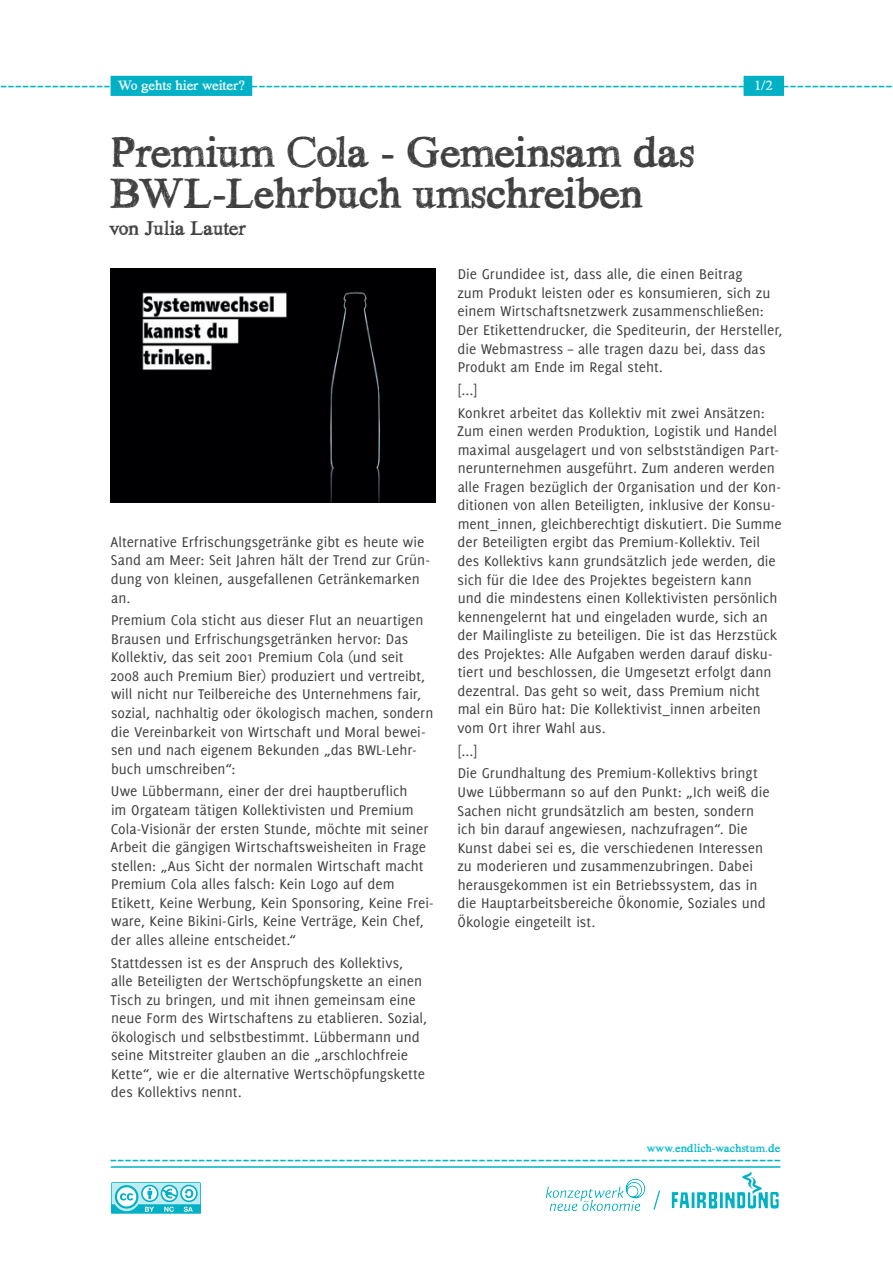
<style>
.page{position:relative;width:893px;height:1263px;background:#fff}
.page>*{position:absolute;margin:0;border:0;box-sizing:border-box;transform-origin:0 0}
.t1{font:45px/40.5px "Hand TIMES";letter-spacing:-.02em;color:#3e3e3f}
.t2{font:21px "Hand TIMES";letter-spacing:-.02em;color:#3e3e3f}
.t3{font:19.5px "Hand TIMES";color:#00b6ca;scale:1.15 1}
.t4{font:15.45px/18.6px "Delicious";color:#3e3e3f}
.t5{font:14.4px "Hand TIMES";letter-spacing:-.02em;color:#f2fafb}
.t6{font:12px "Hand TIMES";color:#00b6ca}
.s1{color:#00b0c5}
</style>
<div class="page">
<svg style="left:111px;top:1182px;width:90px;height:32px;background:#76d4df"></svg>
<div style="left:111px;top:76px;width:141px;height:20px;background:#00b0c5"></div>
<div style="left:744px;top:76px;width:40px;height:20px;background:#00b0c5"></div>
<hr style="left:111px;top:1166px;width:669px;height:2px;background:#00b0c5">
<svg style="left:671px;top:1172px;width:108px;height:37px"></svg>
<img style="left:529px;top:1166px;width:132px;height:46px">
<svg style="left:653px;top:1190px;width:7px;height:19px"></svg>
<img style="left:111px;top:269px;width:325px;height:233px">
<p class="t5" style="left:118px;top:77px;width:129px">Wo gehts hier weiter?</p>
<p class="t5" style="left:744px;top:77px;width:42px"><span class="s1">X</span>1/2<span class="s1">X</span></p>
<p class="t3" style="left:0;top:73px;width:778px">-------------------------------------------------------------------------------------------------------------------------</p>
<h1 class="t1" style="left:110px;top:132px;width:587px">Premium Cola - Gemeinsam das<br>BWL-Lehrbuch umschreiben</h1>
<h2 class="t2" style="left:109px;top:216px;width:139px">von Julia Lauter</h2>
<p class="t4" style="left:110px;top:532px;width:321px">Alternative Erfrischungsgetränke gibt es heute wie Sand am Meer: Seit Jahren hält der Trend zur Grün&shy;dung von kleinen, ausgefallenen Getränkemarken an.</p>
<p class="t4" style="left:110px;top:611px;width:325px">Premium Cola sticht aus dieser Flut an neuartigen Brausen und Erfrischungsgetränken hervor: Das Kollektiv, das seit 2001 Premium Cola (und seit 2008 auch Premium Bier) produziert und vertreibt, will nicht nur Teilbereiche des Unternehmens fair, sozial, nachhaltig oder ökologisch machen, sondern die Vereinbarkeit von Wirtschaft und Moral bewei&shy;sen und nach eigenem Bekunden „das BWL-Lehr&shy;buch umschreiben“:</p>
<p class="t4" style="left:110px;top:782px;width:325px">Uwe Lübbermann, einer der drei hauptberuflich<br>im Orgateam tätigen Kollektivisten und Premium Cola-Visionär der ersten Stunde, möchte mit seiner Arbeit die gängigen Wirtschaftsweisheiten in Frage stellen: „Aus Sicht der normalen Wirtschaft macht Premium Cola alles falsch: Kein Logo auf dem Etikett, Keine Werbung, Kein Sponsoring, Keine Frei&shy;ware, Keine Bikini-Girls, Keine Verträge, Kein Chef, der alles alleine entscheidet.“</p>
<p class="t4" style="left:111px;top:953px;width:318px">Stattdessen ist es der Anspruch des Kollektivs, alle Beteiligten der Wertschöpfungskette an einen Tisch zu bringen, und mit ihnen gemeinsam eine neue Form des Wirtschaftens zu etablieren. Sozial, ökologisch und selbstbestimmt. Lübbermann und seine Mitstreiter glauben an die „arschlochfreie Kette“, wie er die alternative Wertschöpfungskette des Kollektivs nennt.</p>
<p class="t4" style="left:457px;top:265px;width:327px">Die Grundidee ist, dass alle, die einen Beitrag<br>zum Produkt leisten oder es konsumieren, sich zu einem Wirtschaftsnetzwerk zusammenschließen:<br>Der Etikettendrucker, die Spediteurin, der Hersteller, die Webmastress – alle tragen dazu bei, dass das Produkt am Ende im Regal steht.</p>
<p class="t4" style="left:458px;top:378px;width:309px;line-height:22.8px">[...]<br>Konkret arbeitet das Kollektiv mit zwei Ansätzen:</p>
<p class="t4" style="left:457px;top:422px;width:326px">Zum einen werden Produktion, Logistik und Handel maximal ausgelagert und von selbstständigen Part&shy;nerunternehmen ausgeführt. Zum anderen werden alle Fragen bezüglich der Organisation und der Kon&shy;ditionen von allen Beteiligten, inklusive der Konsu&shy;ment_innen, gleichberechtigt diskutiert. Die Summe der Beteiligten ergibt das Premium-Kollektiv. Teil des Kollektivs kann grundsätzlich jede werden, die sich für die Idee des Projektes begeistern kann<br>und die mindestens einen Kollektivisten persönlich kennengelernt hat und eingeladen wurde, sich an der Mailingliste zu beteiligen. Die ist das Herzstück des Projektes: Alle Aufgaben werden darauf disku&shy;tiert und beschlossen, die Umgesetzt erfolgt dann dezentral. Das geht so weit, dass Premium nicht mal ein Büro hat: Die Kollektivist_innen arbeiten vom Ort ihrer Wahl aus.</p>
<p class="t4" style="left:458px;top:739px;width:302px;line-height:22.8px">[...]<br>Die Grundhaltung des Premium-Kollektivs bringt</p>
<p class="t4" style="left:457px;top:782px;width:314px">Uwe Lübbermann so auf den Punkt: „Ich weiß die Sachen nicht grundsätzlich am besten, sondern ich bin darauf angewiesen, nachzufragen“. Die Kunst dabei sei es, die verschiedenen Interessen zu moderieren und zusammenzubringen. Dabei herausgekommen ist ein Betriebssystem, das in die Hauptarbeitsbereiche Ökonomie, Soziales und Ökologie eingeteilt ist.</p>
<p class="t6" style="left:647px;top:1141px;width:135px">www.endlich-wachstum.de</p>
<p class="t3" style="left:110px;top:1147px;width:585px">-------------------------------------------------------------------------------------------</p>
</div>
